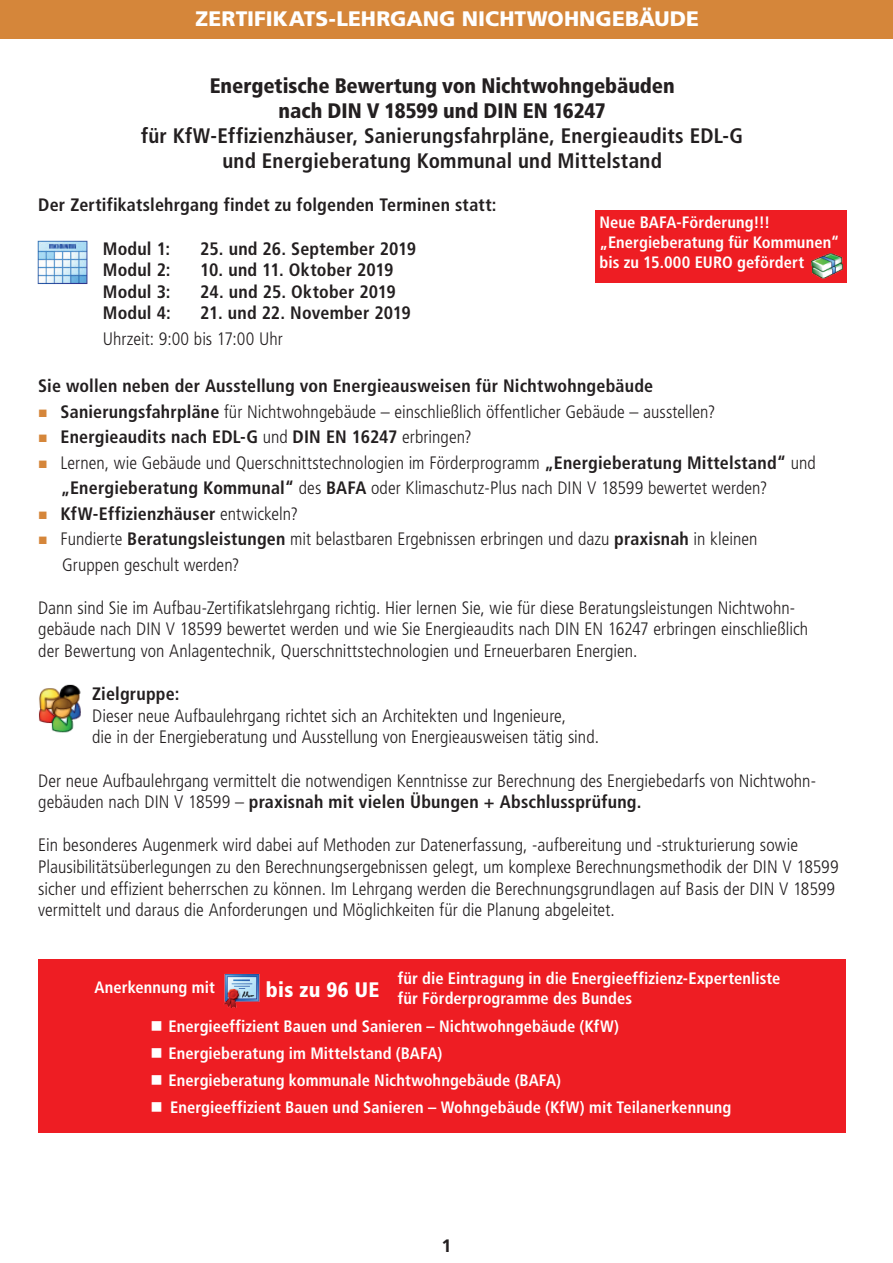
<style>
.page{position:relative;width:893px;height:1263px;background:#fff}
.page>*{position:absolute;margin:0;border:0;box-sizing:border-box;transform-origin:0 0}
.t1{font:700 condensed 21px "Frutiger LT";letter-spacing:.01em;color:#231f20}
.t2{font:900 condensed 21px "Frutiger LT";letter-spacing:-.005em;color:#231f20}
.t3{font:900 21px "Frutiger LT";color:#fff}
.t4{font:900 condensed 21px "Frutiger LT";letter-spacing:.02em;color:#fff}
.t5{font:300 condensed 18px/21.6px "Frutiger LT";color:#231f20}
.t6{font:700 condensed 18px "Frutiger LT";letter-spacing:.01em;color:#231f20}
.t7{font:700 18px "Frutiger LT";color:#231f20}
.t8{font:700 condensed 16.5px "Frutiger LT";letter-spacing:.005em;color:#fff}
.s1{color:#d5863a}
.s2{font-weight:700}
.s3{font-weight:300}
</style>
<div class="page">
<div style="left:0;top:0;width:893px;height:38px;background:#d5863a"></div>
<img style="left:37px;top:240px;width:51px;height:44px">
<img style="left:39px;top:684px;width:42px;height:49px">
<div style="left:595px;top:210px;width:251px;height:73px;background:#ee1d23"></div>
<img style="left:811px;top:253px;width:32px;height:26px">
<div style="left:38px;top:959px;width:808px;height:173px;background:#ee1d23"></div>
<img style="left:224px;top:974px;width:36px;height:33px">
<p class="t3" style="left:196px;top:6px;width:505px">ZERTIFIKATS-LEHRGANG NICHTWOHNGEBÄUDE</p>
<p class="t2" style="left:210px;top:73px;width:467px">Energetische Bewertung von Nichtwohngebäuden</p>
<p class="t2" style="left:279px;top:98px;width:329px">nach DIN V 18599 und DIN EN 16247</p>
<p class="t1" style="left:141px;top:123px;width:603px">für KfW-Effizienzhäuser, Sanierungsfahrpläne, Energieaudits EDL-G</p>
<p class="t1" style="left:222px;top:148px;width:441px">und Energieberatung Kommunal und Mittelstand</p>
<p class="t6" style="left:38px;top:194px;width:460px">Der Zertifikatslehrgang findet zu folgenden Terminen statt:</p>
<p class="t6" style="left:103px;top:238px;width:69px">Modul 1:</p>
<p class="t6" style="left:200px;top:238px;width:218px">25. und 26. September 2019</p>
<p class="t6" style="left:103px;top:259px;width:69px">Modul 2:</p>
<p class="t6" style="left:200px;top:259px;width:195px">10. und 11. Oktober 2019</p>
<p class="t6" style="left:103px;top:281px;width:69px">Modul 3:</p>
<p class="t6" style="left:200px;top:281px;width:197px">24. und 25. Oktober 2019</p>
<p class="t6" style="left:103px;top:302px;width:70px">Modul 4:</p>
<p class="t6" style="left:200px;top:302px;width:212px">21. und 22. November 2019</p>
<p class="t5" style="left:103px;top:328px;width:181px">Uhrzeit: 9:00 bis 17:00 Uhr</p>
<p class="t6" style="left:38px;top:375px;width:616px">Sie wollen neben der Ausstellung von Energieausweisen für Nichtwohngebäude</p>
<p class="t5" style="left:38px;top:401px;width:679px"><span class="s1">■</span> <span class="s2">Sanierungsfahrpläne</span> für Nichtwohngebäude – einschließlich öffentlicher Gebäude – ausstellen?</p>
<p class="t6" style="left:38px;top:426px;width:435px"><span class="s1">■</span> Energieaudits nach EDL-G <span class="s3">und</span> DIN EN 16247 <span class="s3">erbringen?</span></p>
<p class="t5" style="left:61px;top:450px;width:757px;line-height:25.5px;text-indent:-22px"><span class="s1">■</span> Lernen, wie Gebäude und Querschnittstechnologien im Förderprogramm <span class="s2">„Energieberatung Mittelstand“</span> und <span class="s2">„Energieberatung Kommunal“</span> des <span class="s2">BAFA</span> oder Klimaschutz-Plus nach DIN V 18599 bewertet werden?</p>
<p class="t6" style="left:38px;top:503px;width:261px"><span class="s1">■</span> KfW-Effizienzhäuser <span class="s3">entwickeln?</span></p>
<p class="t5" style="left:38px;top:528px;width:721px"><span class="s1">■</span> Fundierte <span class="s2">Beratungsleistungen</span> mit belastbaren Ergebnissen erbringen und dazu <span class="s2">praxisnah</span> in kleinen</p>
<p class="t5" style="left:62px;top:554px;width:179px">Gruppen geschult werden?</p>
<p class="t5" style="left:38px;top:597px;width:758px">Dann sind Sie im Aufbau-Zertifikatslehrgang richtig. Hier lernen Sie, wie für diese Beratungsleistungen Nichtwohn-</p>
<p class="t5" style="left:38px;top:619px;width:771px">gebäude nach DIN V 18599 bewertet werden und wie Sie Energieaudits nach DIN EN 16247 erbringen einschließlich</p>
<p class="t5" style="left:38px;top:640px;width:601px">der Bewertung von Anlagentechnik, Querschnittstechnologien und Erneuerbaren Energien.</p>
<p class="t6" style="left:92px;top:683px;width:89px">Zielgruppe:</p>
<p class="t5" style="left:92px;top:705px;width:475px">Dieser neue Aufbaulehrgang richtet sich an Architekten und Ingenieure,</p>
<p class="t5" style="left:92px;top:727px;width:508px">die in der Energieberatung und Ausstellung von Energieausweisen tätig sind.</p>
<p class="t5" style="left:38px;top:770px;width:779px">Der neue Aufbaulehrgang vermittelt die notwendigen Kenntnisse zur Berechnung des Energiebedarfs von Nichtwohn&shy;gebäuden nach DIN V 18599 – <span class="s2">praxisnah mit vielen Übungen + Abschlussprüfung.</span></p>
<p class="t5" style="left:38px;top:835px;width:761px">Ein besonderes Augenmerk wird dabei auf Methoden zur Datenerfassung, -aufbereitung und -strukturierung sowie</p>
<p class="t5" style="left:38px;top:856px;width:802px">Plausibilitätsüberlegungen zu den Berechnungsergebnissen gelegt, um komplexe Berechnungsmethodik der DIN V 18599 sicher und effizient beherrschen zu können. Im Lehrgang werden die Berechnungsgrundlagen auf Basis der DIN V 18599 vermittelt und daraus die Anforderungen und Möglichkeiten für die Planung abgeleitet.</p>
<p class="t8" style="left:599px;top:213px;width:172px">Neue BAFA-Förderung!!!</p>
<p class="t8" style="left:599px;top:232px;width:241px">„Energieberatung für Kommunen“</p>
<p class="t8" style="left:599px;top:252px;width:206px">bis zu 15.000 EURO gefördert</p>
<p class="t8" style="left:398px;top:968px;width:384px">für die Eintragung in die Energieeffizienz-Expertenliste</p>
<p class="t8" style="left:398px;top:988px;width:236px">für Förderprogramme des Bundes</p>
<p class="t8" style="left:151px;top:1016px;width:470px">■ Energieeffizient Bauen und Sanieren – Nichtwohngebäude (KfW)</p>
<p class="t8" style="left:151px;top:1043px;width:293px">■ Energieberatung im Mittelstand (BAFA)</p>
<p class="t8" style="left:151px;top:1070px;width:412px">■ Energieberatung kommunale Nichtwohngebäude (BAFA)</p>
<p class="t8" style="left:151px;top:1097px;width:582px">■ Energieeffizient Bauen und Sanieren – Wohngebäude (KfW) mit Teilanerkennung</p>
<p class="t8" style="left:94px;top:977px;width:122px">Anerkennung mit</p>
<p class="t4" style="left:266px;top:977px;width:115px">bis zu 96 UE</p>
<p class="t7" style="left:441px;top:1235px;width:12px">1</p>
</div>
